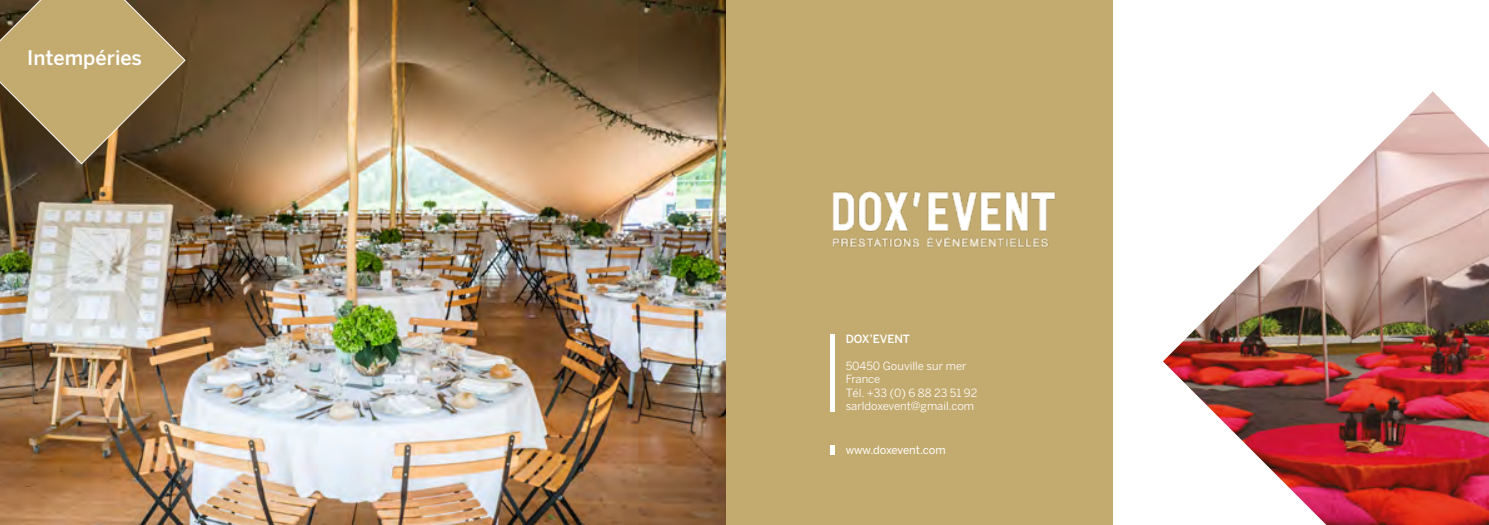
<style>
.page{position:relative;width:1489px;height:525px;background:#fff}
.page>*{position:absolute;margin:0;border:0;box-sizing:border-box;transform-origin:0 0}
.t1{font:500 20px "Benton Sans";color:#fff}
.t2{font:11.25px/13.5px "Benton Sans";color:#fff}
.t3{font:11.25px "Benton Sans";color:#fff}
.t4{font:500 11.25px "Benton Sans";color:#fff}
</style>
<div class="page">
<img style="left:0;top:0;width:726px;height:524px">
<svg style="left:0;top:0;width:186px;height:165px;background:#988253"></svg>
<div style="left:726px;top:0;width:386px;height:524px;background:#c3ab6f"></div>
<img style="left:1163px;top:91px;width:325px;height:433px">
<div style="left:830px;top:334px;width:5px;height:77px;background:#fff"></div>
<div style="left:830px;top:445px;width:5px;height:9px;background:#fff"></div>
<img style="left:832px;top:191px;width:223px;height:57px">
<h1 class="t1" style="left:27px;top:46px;width:116px">Intempéries</h1>
<p class="t4" style="left:845px;top:332px;width:66px">DOX’EVENT</p>
<p class="t2" style="left:845px;top:358px;width:133px">50450 Gouville sur mer<br>France<br>Tél. +33 (0) 6 88 23 51 92 sarldoxevent@gmail.com</p>
<p class="t3" style="left:845px;top:443px;width:102px">www.doxevent.com</p>
</div>
